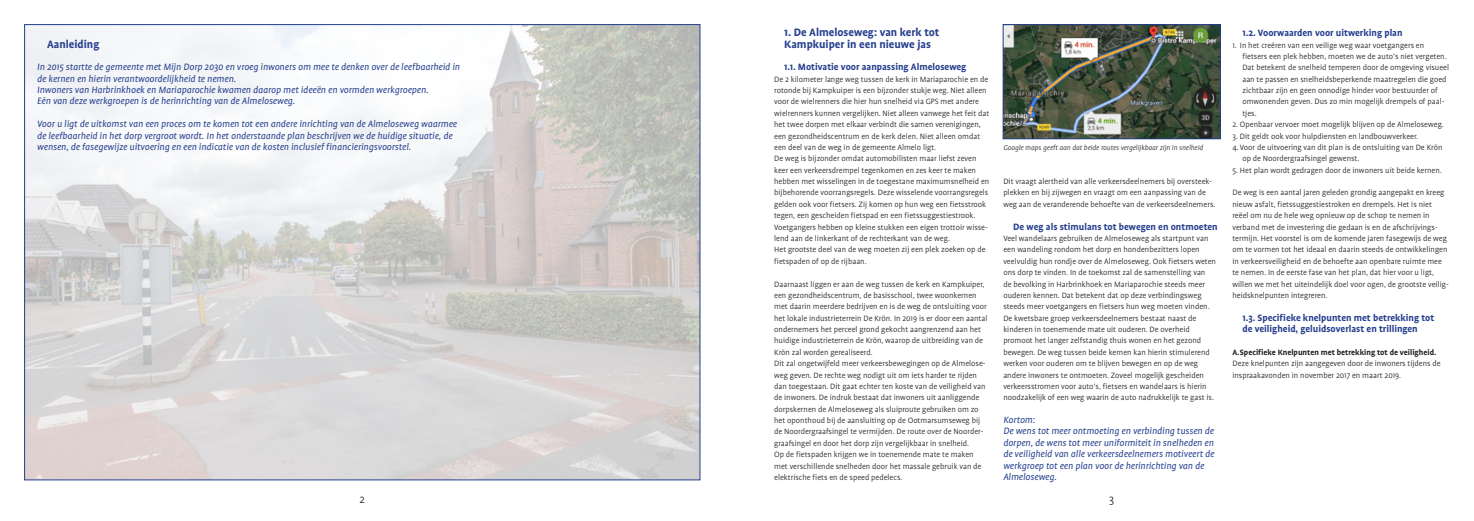
<style>
.page{position:relative;width:1474px;height:521px;background:#fff}
.page>*{position:absolute;margin:0;border:0;box-sizing:border-box;transform-origin:0 0}
.kop_klein{font:700 12.25px/11.4px "Profile";color:#253f8e}
.t1{font:300 12.25px "Profile";color:#231f20}
.intro{font:italic 10.5px/11.4px "Profile";color:#253f8e}
.tussenkop{font:700 10.5px/11.4px "Profile";color:#253f8e}
.plat{font:300 8.75px/11.4px "Profile";color:#231f20}
.plat-2{font:700 8.75px "Profile";color:#231f20}
.fotobijschrift{font:italic 300 7.88px "Profile";color:#231f20}
</style>
<div class="page">
<svg style="left:24px;top:24px;width:676px;height:456px"></svg>
<img style="left:1002px;top:24px;width:218px;height:115px">
<p class="kop_klein" style="left:47px;top:38px;width:54px">Aanleiding</p>
<p class="intro" style="left:37px;top:61px;width:424px">In 2015 startte de gemeente met Mijn Dorp 2030 en vroeg inwoners om mee te denken over de leefbaarheid in de kernen en hierin verantwoordelijkheid te nemen.</p>
<p class="intro" style="left:37px;top:84px;width:393px">Inwoners van Harbrinkhoek en Mariaparochie kwamen daarop met ideeën en vormden werkgroepen.<br>Eén van deze werkgroepen is de herinrichting van de Almeloseweg.</p>
<p class="intro" style="left:37px;top:118px;width:421px">Voor u ligt de uitkomst van een proces om te komen tot een andere inrichting van de Almeloseweg waarmee de leefbaarheid in het dorp vergroot wordt. In het onderstaande plan beschrijven we de huidige situatie, de wensen, de fasegewijze uitvoering en een indicatie van de kosten inclusief financieringsvoorstel.</p>
<p class="kop_klein" style="left:784px;top:27px;width:157px">1. De Almeloseweg: van kerk tot<br>Kampkuiper in een nieuwe jas</p>
<p class="tussenkop" style="left:784px;top:61px;width:184px">1.1. Motivatie voor aanpassing Almeloseweg</p>
<p class="plat" style="left:774px;top:73px;width:216px">De 2 kilometer lange weg tussen de kerk in Mariaparochie en de rotonde bij Kampkuiper is een bijzonder stukje weg. Niet alleen voor de wielrenners die hier hun snelheid via GPS met andere wielrenners kunnen vergelijken. Niet alleen vanwege het feit dat het twee dorpen met elkaar verbindt die samen verenigingen, een gezondheidscentrum en de kerk delen. Niet alleen omdat een deel van de weg in de gemeente Almelo ligt.</p>
<p class="plat" style="left:774px;top:153px;width:217px">De weg is bijzonder omdat automobilisten maar liefst zeven keer een verkeersdrempel tegenkomen en zes keer te maken hebben met wisselingen in de toegestane maximumsnelheid en bijbehorende voorrangsregels. Deze wisselende voorrangsregels gelden ook voor fietsers. Zij komen op hun weg een fietsstrook tegen, een gescheiden fietspad en een fietssuggestiestrook.<br>Voetgangers hebben op kleine stukken een eigen trottoir wisse&shy;lend aan de linkerkant of de rechterkant van de weg.<br>Het grootste deel van de weg moeten zij een plek zoeken op de fietspaden of op de rijbaan.</p>
<p class="plat" style="left:774px;top:278px;width:215px">Daarnaast liggen er aan de weg tussen de kerk en Kampkuiper, een gezondheidscentrum, de basisschool, twee woonkernen met daarin meerdere bedrijven en is de weg de ontsluiting voor het lokale industrieterrein De Krön. In 2019 is er door een aantal ondernemers het perceel grond gekocht aangrenzend aan het huidige industrieterrein de Krön, waarop de uitbreiding van de Krön zal worden gerealiseerd.</p>
<p class="plat" style="left:774px;top:358px;width:213px">Dit zal ongetwijfeld meer verkeersbewegingen op de Almelose&shy;weg geven. De rechte weg nodigt uit om iets harder te rijden dan toegestaan. Dit gaat echter ten koste van de veiligheid van de inwoners. De indruk bestaat dat inwoners uit aanliggende dorpskernen de Almeloseweg als sluiproute gebruiken om zo het oponthoud bij de aansluiting op de Ootmarsumseweg bij de Noordergraafsingel te vermijden. De route over de Noorder&shy;graafsingel en door het dorp zijn vergelijkbaar in snelheid.</p>
<p class="plat" style="left:774px;top:449px;width:209px">Op de fietspaden krijgen we in toenemende mate te maken met verschillende snelheden door het massale gebruik van de elektrische fiets en de speed pedelecs.</p>
<p class="fotobijschrift" style="left:1003px;top:144px;width:201px">Google maps geeft aan dat beide routes vergelijkbaar zijn in snelheid</p>
<p class="plat" style="left:1003px;top:176px;width:213px">Dit vraagt alertheid van alle verkeersdeelnemers bij oversteek&shy;plekken en bij zijwegen en vraagt om een aanpassing van de weg aan de veranderende behoefte van de verkeersdeelnemers.</p>
<p class="tussenkop" style="left:1013px;top:221px;width:206px">De weg als stimulans tot bewegen en ontmoeten</p>
<p class="plat" style="left:1003px;top:233px;width:214px">Veel wandelaars gebruiken de Almeloseweg als startpunt van een wandeling rondom het dorp en hondenbezitters lopen veelvuldig hun rondje over de Almeloseweg. Ook fietsers weten ons dorp te vinden. In de toekomst zal de samenstelling van<br>de bevolking in Harbrinkhoek en Mariaparochie steeds meer ouderen kennen. Dat betekent dat op deze verbindingsweg steeds meer voetgangers en fietsers hun weg moeten vinden.<br>De kwetsbare groep verkeersdeelnemers bestaat naast de kinderen in toenemende mate uit ouderen. De overheid promoot het langer zelfstandig thuis wonen en het gezond bewegen. De weg tussen beide kernen kan hierin stimulerend werken voor ouderen om te blijven bewegen en op de weg andere inwoners te ontmoeten. Zoveel mogelijk gescheiden verkeersstromen voor auto’s, fietsers en wandelaars is hierin noodzakelijk of een weg waarin de auto nadrukkelijk te gast is.</p>
<p class="intro" style="left:1003px;top:414px;width:212px">Kortom:<br>De wens tot meer ontmoeting en verbinding tussen de dorpen, de wens tot meer uniformiteit in snelheden en de veiligheid van alle verkeersdeelnemers motiveert de werkgroep tot een plan voor de herinrichting van de Almeloseweg.</p>
<h1 class="t1" style="left:359px;top:493px;width:7px">2</h1>
<h1 class="t1" style="left:1109px;top:493px;width:7px">3</h1>
<p class="tussenkop" style="left:1242px;top:27px;width:162px">1.2. Voorwaarden voor uitwerking plan</p>
<p class="plat" style="left:1242px;top:39px;width:208px;text-indent:-10px">1. In het creëren van een veilige weg waar voetgangers en fietsers een plek hebben, moeten we de auto’s niet vergeten.<br>Dat betekent de snelheid temperen door de omgeving visueel aan te passen en snelheidsbeperkende maatregelen die goed zichtbaar zijn en geen onnodige hinder voor bestuurder of omwonenden geven. Dus zo min mogelijk drempels of paal&shy;tjes.</p>
<p class="plat" style="left:1232px;top:119px;width:213px">2. Openbaar vervoer moet mogelijk blijven op de Almeloseweg.</p>
<p class="plat" style="left:1232px;top:130px;width:187px">3. Dit geldt ook voor hulpdiensten en landbouwverkeer.</p>
<p class="plat" style="left:1242px;top:142px;width:202px;text-indent:-10px">4.Voor de uitvoering van dit plan is de ontsluiting van De Krön op de Noordergraafsingel gewenst.</p>
<p class="plat" style="left:1232px;top:164px;width:211px">5. Het plan wordt gedragen door de inwoners uit beide kernen.</p>
<p class="plat" style="left:1232px;top:187px;width:218px">De weg is een aantal jaren geleden grondig aangepakt en kreeg nieuw asfalt, fietssuggestiestroken en drempels. Het is niet reëel om nu de hele weg opnieuw op de schop te nemen in verband met de investering die gedaan is en de afschrijvings&shy;termijn. Het voorstel is om de komende jaren fasegewijs de weg om te vormen tot het ideaal en daarin steeds de ontwikkelingen in verkeersveiligheid en de behoefte aan openbare ruimte mee te nemen. In de eerste fase van het plan, dat hier voor u ligt, willen we met het uiteindelijk doel voor ogen, de grootste veilig&shy;heidsknelpunten integreren.</p>
<p class="tussenkop" style="left:1242px;top:312px;width:193px">1.3. Specifieke knelpunten met betrekking tot de veiligheid, geluidsoverlast en trillingen</p>
<p class="plat-2" style="left:1232px;top:347px;width:205px">A.Specifieke Knelpunten met betrekking tot de veiligheid.</p>
<p class="plat" style="left:1232px;top:358px;width:210px">Deze knelpunten zijn aangegeven door de inwoners tijdens de inspraakavonden in november 2017 en maart 2019.</p>
</div>
